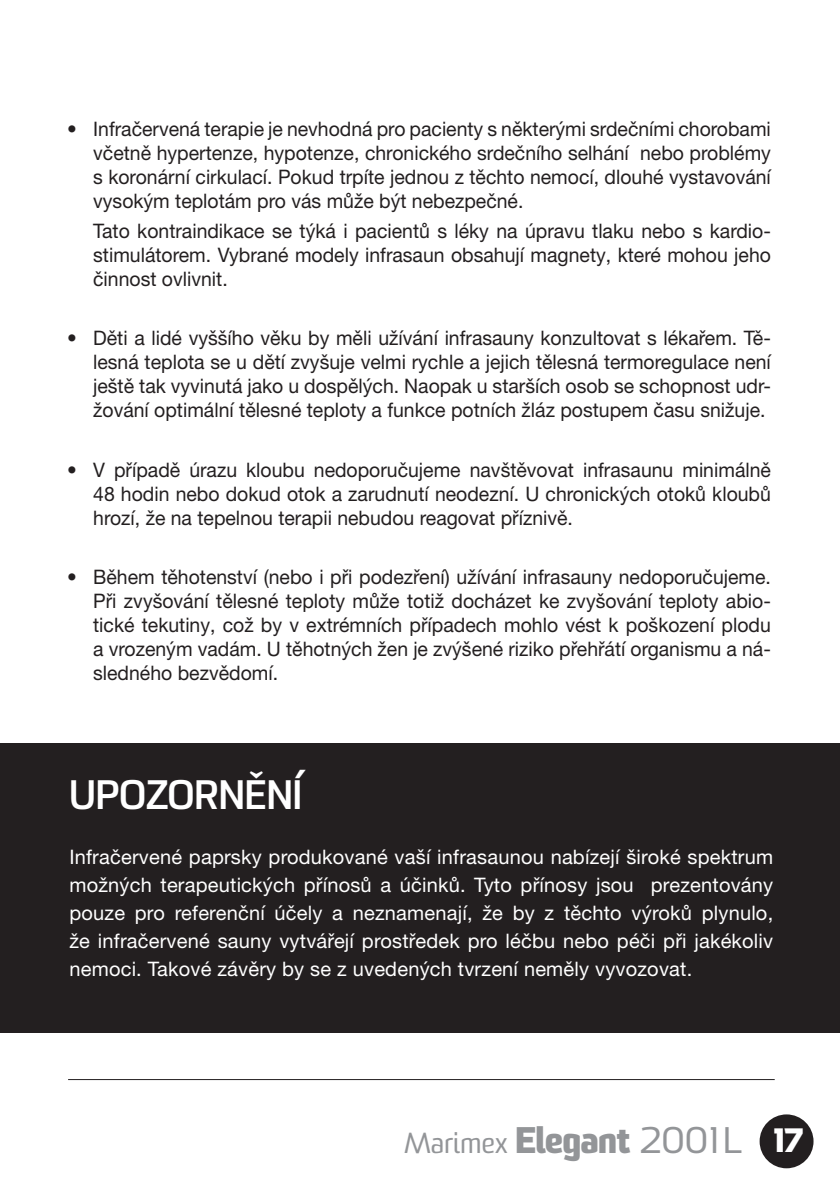
<style>
.page{position:relative;width:840px;height:1191px;background:#fff}
.page>*{position:absolute;margin:0;border:0;box-sizing:border-box;transform-origin:0 0}
.t1{font:700 40px "Sommet";color:#fff}
.t2{font:28px "Sommet";color:#939598}
.t3{font:20px/24px "Helvetica Neue CE";color:#231f20;text-align:justify}
.t4{font:20px/28px "Helvetica Neue CE";letter-spacing:.01em;color:#fff;text-align:justify}
.s1{font-weight:800;font-size:36px}
.s2{font-size:36px}
.s3{font-weight:800;font-size:32.8px;color:#fff}
</style>
<div class="page">
<div style="left:759px;top:1114px;width:54px;height:54px;background:#231f20;border-radius:50%"></div>
<hr style="left:68px;top:1079px;width:706px;height:1px;background:#231f20">
<div style="left:0;top:743px;width:839px;height:289px;background:#231f20"></div>
<p class="t3" style="left:93px;top:119px;width:678px;text-indent:-26px">• Infračervená terapie je nevhodná pro pacienty s některými srdečními chorobami včetně hypertenze, hypotenze, chronického srdečního selhání nebo problémy s koronární cirkulací. Pokud trpíte jednou z těchto nemocí, dlouhé vystavování vysokým teplotám pro vás může být nebezpečné.</p>
<p class="t3" style="left:93px;top:220px;width:679px">Tato kontraindikace se týká i pacientů s léky na úpravu tlaku nebo s kardio&shy;stimulátorem. Vybrané modely infrasaun obsahují magnety, které mohou jeho činnost ovlivnit.</p>
<p class="t3" style="left:93px;top:328px;width:679px;text-indent:-26px">• Děti a lidé vyššího věku by měli užívání infrasauny konzultovat s lékařem. Tě&shy;lesná teplota se u dětí zvyšuje velmi rychle a jejich tělesná termoregulace není ještě tak vyvinutá jako u dospělých. Naopak u starších osob se schopnost udr&shy;žování optimální tělesné teploty a funkce potních žláz postupem času snižuje.</p>
<p class="t3" style="left:93px;top:459px;width:678px;text-indent:-26px">• V případě úrazu kloubu nedoporučujeme navštěvovat infrasaunu minimálně 48 hodin nebo dokud otok a zarudnutí neodezní. U chronických otoků kloubů hrozí, že na tepelnou terapii nebudou reagovat příznivě.</p>
<p class="t3" style="left:93px;top:566px;width:679px;text-indent:-26px">• Během těhotenství (nebo i při podezření) užívání infrasauny nedoporučujeme.<br>Při zvyšování tělesné teploty může totiž docházet ke zvyšování teploty abio&shy;tické tekutiny, což by v extrémních případech mohlo vést k poškození plodu a vrozeným vadám. U těhotných žen je zvýšené riziko přehřátí organismu a ná&shy;sledného bezvědomí.</p>
<h1 class="t1" style="left:69px;top:780px;width:234px">UPOZORNĚNÍ</h1>
<p class="t4" style="left:69px;top:844px;width:705px">Infračervené paprsky produkované vaší infrasaunou nabízejí široké spektrum možných terapeutických přínosů a účinků. Tyto přínosy jsou prezentovány pouze pro referenční účely a neznamenají, že by z těchto výroků plynulo, že infračervené sauny vytvářejí prostředek pro léčbu nebo péči při jakékoliv nemoci. Takové závěry by se z uvedených tvrzení neměly vyvozovat.</p>
<h2 class="t2" style="left:404px;top:1132px;width:400px">Marimex <span class="s1">Elegant</span> <span class="s2">2001 L</span> <span class="s3">17</span></h2>
</div>
